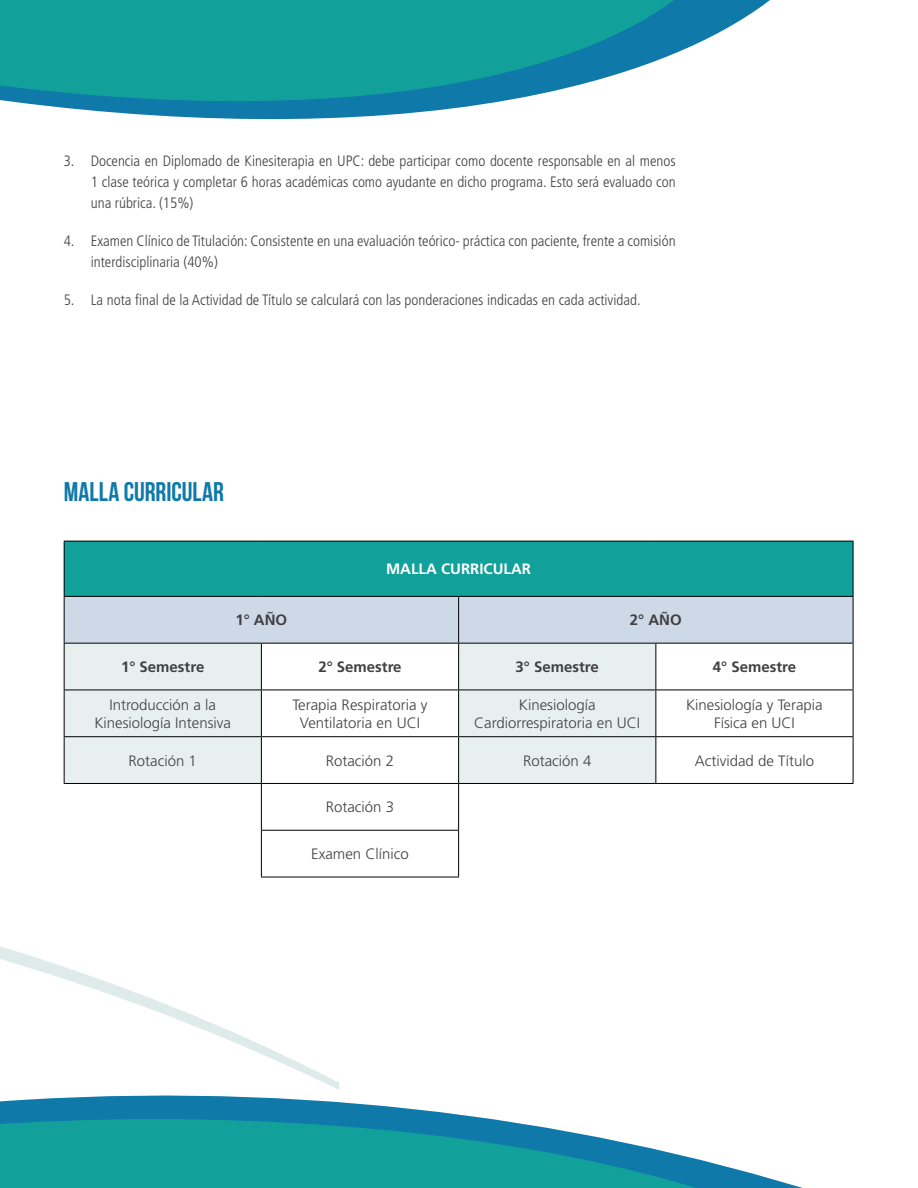
<style>
.page{position:relative;width:918px;height:1188px;background:#fff}
.page>*{position:absolute;margin:0;border:0;box-sizing:border-box;transform-origin:0 0}
.t1{font:27px "Bebas Neue";color:#0f79aa}
.t2{font:300 condensed 15px/21px "Frutiger LT Pro";color:#414042;text-align:justify}
.t3{font:300 15px/18px "Frutiger LT Pro";color:#414042;text-align:center}
.t4{font:700 15px "Frutiger LT Pro";color:#414042}
.t5{font:700 15px "Frutiger LT Pro";color:#fff}
</style>
<div class="page">
<svg style="left:0;top:0;width:770px;height:120px;fill:#12a09a"></svg>
<svg style="left:0;top:860px;width:339px;height:221px"></svg>
<svg style="left:0;top:1081px;width:803px;height:107px"></svg>
<svg style="left:0;top:1119px;width:765px;height:69px;background:#31a5aa"></svg>
<div style="left:64px;top:541px;width:789px;height:55px;background:#12a09a"></div>
<div style="left:65px;top:597px;width:788px;height:46px;background:#ced9e7"></div>
<svg style="left:65px;top:644px;width:590px;height:139px;fill:#e8f0ef"></svg>
<hr style="left:64px;top:597px;width:1px;height:46px;background:#000">
<hr style="left:458px;top:597px;width:1px;height:46px;background:#000">
<hr style="left:853px;top:597px;width:1px;height:46px;background:#000">
<hr style="left:64px;top:643px;width:197px;height:1px;background:#000">
<hr style="left:64px;top:644px;width:1px;height:46px;background:#000">
<hr style="left:261px;top:643px;width:198px;height:1px;background:#000">
<hr style="left:261px;top:644px;width:1px;height:46px;background:#000">
<hr style="left:656px;top:643px;width:197px;height:1px;background:#000">
<hr style="left:853px;top:644px;width:1px;height:46px;background:#000">
<hr style="left:64px;top:690px;width:197px;height:1px;background:#000">
<hr style="left:64px;top:690px;width:1px;height:46px;background:#000">
<hr style="left:261px;top:690px;width:198px;height:1px;background:#000">
<hr style="left:261px;top:690px;width:1px;height:46px;background:#000">
<hr style="left:656px;top:690px;width:197px;height:1px;background:#000">
<hr style="left:853px;top:690px;width:1px;height:46px;background:#000">
<hr style="left:261px;top:736px;width:198px;height:1px;background:#000">
<hr style="left:656px;top:736px;width:197px;height:1px;background:#000">
<hr style="left:853px;top:737px;width:1px;height:46px;background:#000">
<hr style="left:261px;top:783px;width:198px;height:1px;background:#000">
<hr style="left:261px;top:830px;width:198px;height:1px;background:#000">
<hr style="left:64px;top:541px;width:197px;height:1px;background:#000">
<hr style="left:64px;top:541px;width:1px;height:55px;background:#000">
<hr style="left:261px;top:541px;width:198px;height:1px;background:#000">
<hr style="left:459px;top:541px;width:197px;height:1px;background:#000">
<hr style="left:656px;top:541px;width:197px;height:1px;background:#000">
<hr style="left:853px;top:541px;width:1px;height:55px;background:#000">
<hr style="left:261px;top:877px;width:198px;height:1px;background:#000">
<hr style="left:64px;top:736px;width:197px;height:1px;background:#000">
<hr style="left:64px;top:737px;width:1px;height:46px;background:#000">
<hr style="left:261px;top:737px;width:1px;height:46px;background:#000">
<hr style="left:64px;top:783px;width:197px;height:1px;background:#000">
<hr style="left:261px;top:784px;width:1px;height:46px;background:#000">
<hr style="left:458px;top:784px;width:1px;height:46px;background:#000">
<hr style="left:261px;top:831px;width:1px;height:46px;background:#000">
<hr style="left:458px;top:831px;width:1px;height:46px;background:#000">
<hr style="left:656px;top:783px;width:197px;height:1px;background:#000">
<hr style="left:64px;top:596px;width:197px;height:1px;background:#000">
<hr style="left:261px;top:596px;width:198px;height:1px;background:#000">
<hr style="left:459px;top:596px;width:197px;height:1px;background:#000">
<hr style="left:656px;top:596px;width:197px;height:1px;background:#000">
<hr style="left:459px;top:643px;width:197px;height:1px;background:#000">
<hr style="left:458px;top:644px;width:1px;height:46px;background:#000">
<hr style="left:655px;top:644px;width:1px;height:46px;background:#000">
<hr style="left:459px;top:690px;width:197px;height:1px;background:#000">
<hr style="left:458px;top:690px;width:1px;height:46px;background:#000">
<hr style="left:655px;top:690px;width:1px;height:46px;background:#000">
<hr style="left:459px;top:736px;width:197px;height:1px;background:#000">
<hr style="left:458px;top:737px;width:1px;height:46px;background:#000">
<hr style="left:655px;top:737px;width:1px;height:46px;background:#000">
<hr style="left:459px;top:783px;width:197px;height:1px;background:#000">
<p class="t2" style="left:91px;top:151px;width:586px;text-indent:-27px">3. Docencia en Diplomado de Kinesiterapia en UPC: debe participar como docente responsable en al menos 1 clase teórica y completar 6 horas académicas como ayudante en dicho programa. Esto será evaluado con una rúbrica. (15%)</p>
<p class="t2" style="left:91px;top:231px;width:586px;text-indent:-27px">4. Examen Clínico de Titulación: Consistente en una evaluación teórico- práctica con paciente, frente a comisión interdisciplinaria (40%)</p>
<p class="t2" style="left:64px;top:290px;width:578px">5. La nota final de la Actividad de Título se calculará con las ponderaciones indicadas en cada actividad.</p>
<h1 class="t1" style="left:64px;top:477px;width:162px">MALLA CURRICULAR</h1>
<p class="t5" style="left:386px;top:560px;width:146px">MALLA CURRICULAR</p>
<p class="t4" style="left:235px;top:611px;width:53px">1° AÑO</p>
<p class="t4" style="left:630px;top:611px;width:53px">2° AÑO</p>
<p class="t4" style="left:121px;top:658px;width:85px">1° Semestre</p>
<p class="t4" style="left:318px;top:658px;width:85px">2° Semestre</p>
<p class="t4" style="left:516px;top:658px;width:85px">3° Semestre</p>
<p class="t4" style="left:713px;top:658px;width:85px">4° Semestre</p>
<p class="t3" style="left:94px;top:696px;width:138px">Introducción a la<br>Kinesiología Intensiva</p>
<p class="t3" style="left:292px;top:696px;width:136px">Terapia Respiratoria y<br>Ventilatoria en UCI</p>
<p class="t3" style="left:474px;top:696px;width:168px">Kinesiología<br>Cardiorrespiratoria en UCI</p>
<p class="t3" style="left:686px;top:696px;width:138px">Kinesiología y Terapia<br>Física en UCI</p>
<p class="t3" style="left:129px;top:752px;width:70px">Rotación 1</p>
<p class="t3" style="left:326px;top:752px;width:70px">Rotación 2</p>
<p class="t3" style="left:523px;top:752px;width:70px">Rotación 4</p>
<p class="t3" style="left:695px;top:752px;width:121px">Actividad de Título</p>
<p class="t3" style="left:326px;top:798px;width:70px">Rotación 3</p>
<p class="t3" style="left:311px;top:845px;width:99px">Examen Clínico</p>
</div>
